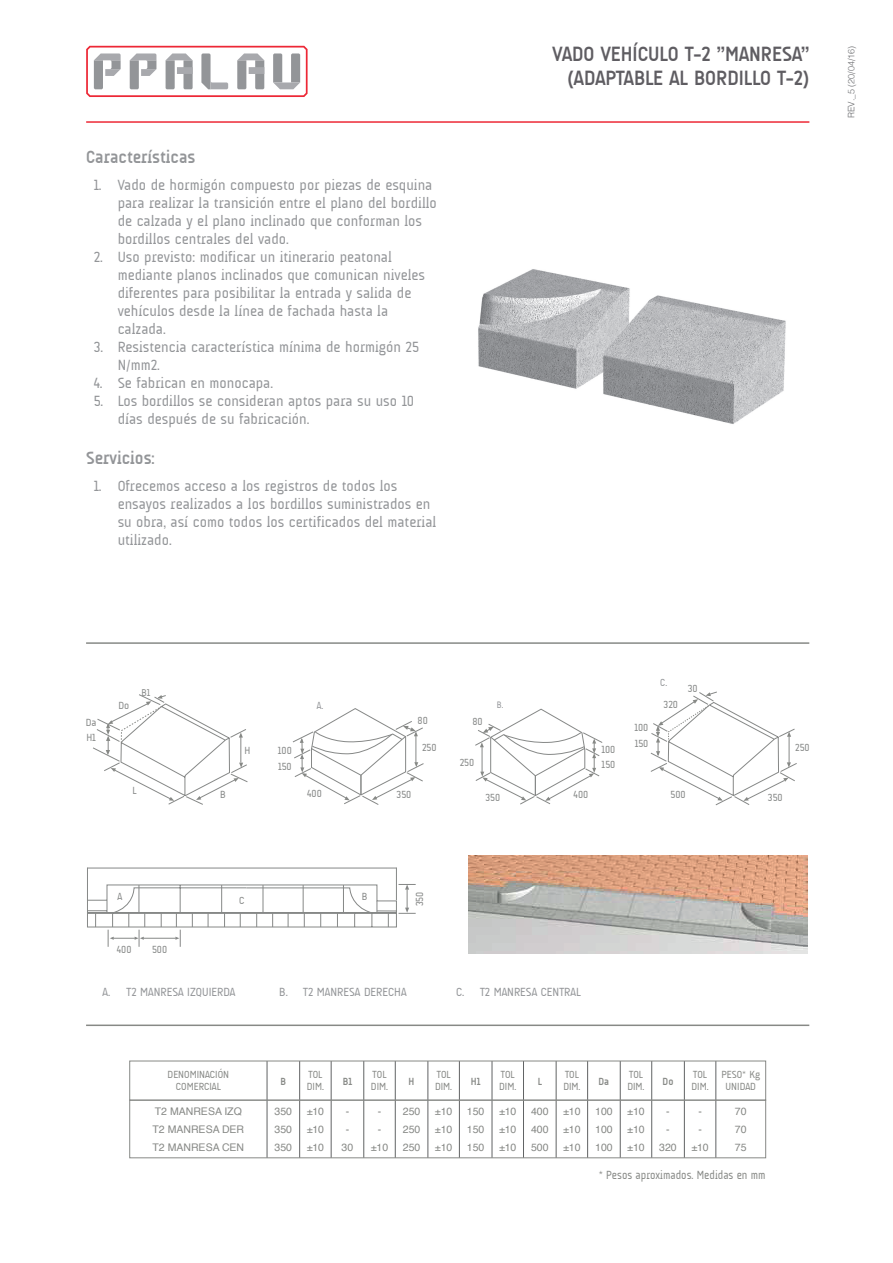
<style>
.page{position:relative;width:893px;height:1263px;background:#fff}
.page>*{position:absolute;margin:0;border:0;box-sizing:border-box;transform-origin:0 0}
.t1{font:700 21px/24px "A Udimat";color:#5f5d62;text-align:right}
.t2{font:700 18px "A Udimat";color:#939598}
.t3{font:15px/18px "A Udimat";color:#939598}
.t4{font:12px "A Udimat";color:#939598}
.t5{font:12px "A Udimat";color:#878986;scale:.92 1}
.t6{font:10.5px/18px "Helvetica";color:#878986;text-align:justify}
.t7{font:10.5px/12px "A Udimat";color:#878986}
.t8{font:10.5px "A Udimat";color:#868887}
.t9{font:700 10.5px "A Udimat";color:#878986}
.t10{font:10.5px "A Udimat";color:#939598;scale:.95 1}
.t11{font:10.05px "A Udimat";color:#868887}
.t12{font:9.45px "A Udimat";color:#939598;scale:.95 1}
.t13{font:300 9px "Helvetica";color:#6c6d70}
</style>
<div class="page">
<svg style="left:86px;top:46px;width:221px;height:51px"></svg>
<hr style="left:86px;top:121px;width:723px;height:2px;background:#ed2836">
<img style="left:478px;top:269px;width:308px;height:155px">
<hr style="left:86px;top:1025px;width:723px;height:1px;background:#878986">
<hr style="left:86px;top:642px;width:723px;height:2px;background:#878986">
<hr style="left:267px;top:1061px;width:1px;height:97px;background:#616364">
<hr style="left:299px;top:1061px;width:1px;height:97px;background:#616364">
<hr style="left:363px;top:1061px;width:1px;height:97px;background:#616364">
<hr style="left:427px;top:1061px;width:1px;height:97px;background:#616364">
<hr style="left:491px;top:1061px;width:1px;height:97px;background:#616364">
<hr style="left:556px;top:1061px;width:1px;height:97px;background:#616364">
<hr style="left:620px;top:1061px;width:1px;height:97px;background:#616364">
<hr style="left:331px;top:1061px;width:1px;height:97px;background:#616364">
<hr style="left:395px;top:1061px;width:1px;height:97px;background:#616364">
<hr style="left:459px;top:1061px;width:1px;height:97px;background:#616364">
<hr style="left:523px;top:1061px;width:1px;height:97px;background:#616364">
<hr style="left:587px;top:1061px;width:1px;height:97px;background:#616364">
<hr style="left:684px;top:1061px;width:1px;height:97px;background:#616364">
<hr style="left:651px;top:1061px;width:1px;height:97px;background:#616364">
<hr style="left:715px;top:1061px;width:1px;height:97px;background:#616364">
<div style="left:129px;top:1061px;width:637px;height:40px;border:1px solid #878986"></div>
<div style="left:129px;top:1100px;width:637px;height:58px;border:1px solid #878986"></div>
<img style="left:468px;top:855px;width:339px;height:98px">
<hr style="left:396px;top:868px;width:1px;height:32px;background:#868887">
<hr style="left:87px;top:868px;width:1px;height:32px;background:#868887">
<hr style="left:87px;top:868px;width:309px;height:1px;background:#868887">
<svg style="left:87px;top:884px;width:328px;height:63px"></svg>
<svg style="left:93px;top:694px;width:155px;height:111px"></svg>
<svg style="left:292px;top:708px;width:132px;height:97px"></svg>
<svg style="left:475px;top:708px;width:128px;height:97px"></svg>
<svg style="left:650px;top:691px;width:147px;height:115px"></svg>
<p class="t2" style="left:86px;top:147px;width:111px">Características</p>
<p class="t3" style="left:118px;top:176px;width:321px;text-indent:-24px">1. Vado de hormigón compuesto por piezas de esquina para realizar la transición entre el plano del bordillo de calzada y el plano inclinado que conforman los bordillos centrales del vado.</p>
<p class="t3" style="left:118px;top:248px;width:309px;text-indent:-24px">2. Uso previsto: modificar un itinerario peatonal mediante planos inclinados que comunican niveles diferentes para posibilitar la entrada y salida de vehículos desde la línea de fachada hasta la calzada.</p>
<p class="t3" style="left:118px;top:338px;width:303px;text-indent:-24px">3. Resistencia característica mínima de hormigón 25<br>N/mm2.</p>
<p class="t3" style="left:94px;top:374px;width:181px">4. Se fabrican en monocapa.</p>
<p class="t3" style="left:118px;top:392px;width:298px;text-indent:-24px">5. Los bordillos se consideran aptos para su uso 10 días después de su fabricación.</p>
<p class="t2" style="left:86px;top:448px;width:70px">Servicios:</p>
<p class="t3" style="left:118px;top:477px;width:320px;text-indent:-24px">1. Ofrecemos acceso a los registros de todos los ensayos realizados a los bordillos suministrados en su obra, así como todos los certificados del material utilizado.</p>
<h1 class="t1" style="left:552px;top:42px;width:258px">VADO VEHÍCULO T-2 ”MANRESA” (ADAPTABLE AL BORDILLO T-2)</h1>
<p class="t13" style="left:843px;top:118px;width:74px;rotate:-90deg">REV._5 (20/04/16)</p>
<p class="t8" style="left:86px;top:716px;width:12px">Da</p>
<p class="t8" style="left:86px;top:731px;width:11px">H1</p>
<p class="t8" style="left:118px;top:699px;width:12px">Do</p>
<p class="t11" style="left:141px;top:686px;width:10px">B1</p>
<p class="t8" style="left:132px;top:785px;width:6px">L</p>
<p class="t8" style="left:220px;top:788px;width:7px">B</p>
<p class="t8" style="left:244px;top:744px;width:7px">H</p>
<p class="t8" style="left:278px;top:745px;width:15px">100</p>
<p class="t8" style="left:278px;top:761px;width:15px">150</p>
<p class="t10" style="left:317px;top:699px;width:8px">A.</p>
<p class="t8" style="left:417px;top:714px;width:12px">80</p>
<p class="t8" style="left:422px;top:742px;width:16px">250</p>
<p class="t8" style="left:307px;top:788px;width:16px">400</p>
<p class="t8" style="left:396px;top:789px;width:16px">350</p>
<p class="t10" style="left:660px;top:676px;width:9px">C.</p>
<p class="t8" style="left:687px;top:682px;width:11px">30</p>
<p class="t12" style="left:497px;top:699px;width:8px">B.</p>
<p class="t8" style="left:663px;top:698px;width:16px">320</p>
<p class="t8" style="left:472px;top:716px;width:12px">80</p>
<p class="t8" style="left:634px;top:721px;width:15px">100</p>
<p class="t8" style="left:601px;top:744px;width:15px">100</p>
<p class="t8" style="left:634px;top:738px;width:15px">150</p>
<p class="t8" style="left:460px;top:757px;width:16px">250</p>
<p class="t8" style="left:601px;top:758px;width:15px">150</p>
<p class="t8" style="left:485px;top:791px;width:16px">350</p>
<p class="t8" style="left:573px;top:789px;width:16px">400</p>
<p class="t8" style="left:670px;top:788px;width:17px">500</p>
<p class="t8" style="left:795px;top:742px;width:16px">250</p>
<p class="t8" style="left:767px;top:791px;width:16px">350</p>
<p class="t8" style="left:117px;top:891px;width:6px">A</p>
<p class="t8" style="left:362px;top:891px;width:7px">B</p>
<p class="t8" style="left:239px;top:894px;width:7px">C</p>
<p class="t8" style="left:117px;top:943px;width:16px">400</p>
<p class="t8" style="left:152px;top:943px;width:17px">500</p>
<p class="t8" style="left:413px;top:906px;width:16px;rotate:-90deg">350</p>
<p class="t4" style="left:102px;top:985px;width:134px">A. T2 MANRESA IZQUIERDA</p>
<p class="t4" style="left:279px;top:985px;width:129px">B. T2 MANRESA DERECHA</p>
<p class="t4" style="left:456px;top:985px;width:126px">C. T2 MANRESA CENTRAL</p>
<p class="t7" style="left:168px;top:1069px;width:63px;text-align:center">DENOMINACIÓN<br>COMERCIAL</p>
<p class="t9" style="left:280px;top:1076px;width:7px">B</p>
<p class="t6" style="left:152px;top:1103px;width:93px;text-align:left">T2 MANRESA IZQ<br>T2 MANRESA DER<br>T2 MANRESA CEN</p>
<p class="t6" style="left:274px;top:1103px;width:19px">350<br>350<br>350</p>
<p class="t7" style="left:307px;top:1069px;width:19px">TOL<br>DIM.</p>
<p class="t6" style="left:307px;top:1103px;width:19px">±10 ±10 ±10</p>
<p class="t9" style="left:343px;top:1076px;width:11px">B1</p>
<p class="t6" style="left:341px;top:1103px;width:13px;text-align:center">-<br>-<br>30</p>
<p class="t7" style="left:371px;top:1069px;width:19px">TOL<br>DIM.</p>
<p class="t6" style="left:371px;top:1103px;width:19px;text-align:center">-<br>- ±10</p>
<p class="t9" style="left:408px;top:1076px;width:7px">H</p>
<p class="t6" style="left:403px;top:1103px;width:19px">250<br>250<br>250</p>
<p class="t7" style="left:435px;top:1069px;width:19px">TOL<br>DIM.</p>
<p class="t6" style="left:435px;top:1103px;width:19px">±10 ±10 ±10</p>
<p class="t9" style="left:471px;top:1076px;width:11px">H1</p>
<p class="t6" style="left:467px;top:1103px;width:19px">150<br>150<br>150</p>
<p class="t7" style="left:499px;top:1069px;width:19px">TOL<br>DIM.</p>
<p class="t6" style="left:499px;top:1103px;width:19px">±10 ±10 ±10</p>
<p class="t9" style="left:537px;top:1076px;width:6px">L</p>
<p class="t6" style="left:531px;top:1103px;width:19px">400<br>400<br>500</p>
<p class="t7" style="left:563px;top:1069px;width:19px">TOL<br>DIM.</p>
<p class="t6" style="left:563px;top:1103px;width:19px">±10 ±10 ±10</p>
<p class="t9" style="left:598px;top:1076px;width:12px">Da</p>
<p class="t6" style="left:595px;top:1103px;width:19px">100<br>100<br>100</p>
<p class="t7" style="left:627px;top:1069px;width:19px">TOL<br>DIM.</p>
<p class="t6" style="left:627px;top:1103px;width:19px">±10 ±10 ±10</p>
<p class="t9" style="left:662px;top:1076px;width:12px">Do</p>
<p class="t6" style="left:659px;top:1103px;width:19px;text-align:center">-<br>-<br>320</p>
<p class="t7" style="left:691px;top:1068px;width:19px">TOL<br>DIM.</p>
<p class="t6" style="left:691px;top:1103px;width:19px;text-align:center">-<br>- ±10</p>
<p class="t7" style="left:721px;top:1068px;width:40px;text-align:center">PESO* Kg<br>UNIDAD</p>
<p class="t6" style="left:735px;top:1103px;width:13px">70<br>70<br>75</p>
<p class="t5" style="left:598px;top:1168px;width:183px">* Pesos aproximados. Medidas en mm</p>
</div>
